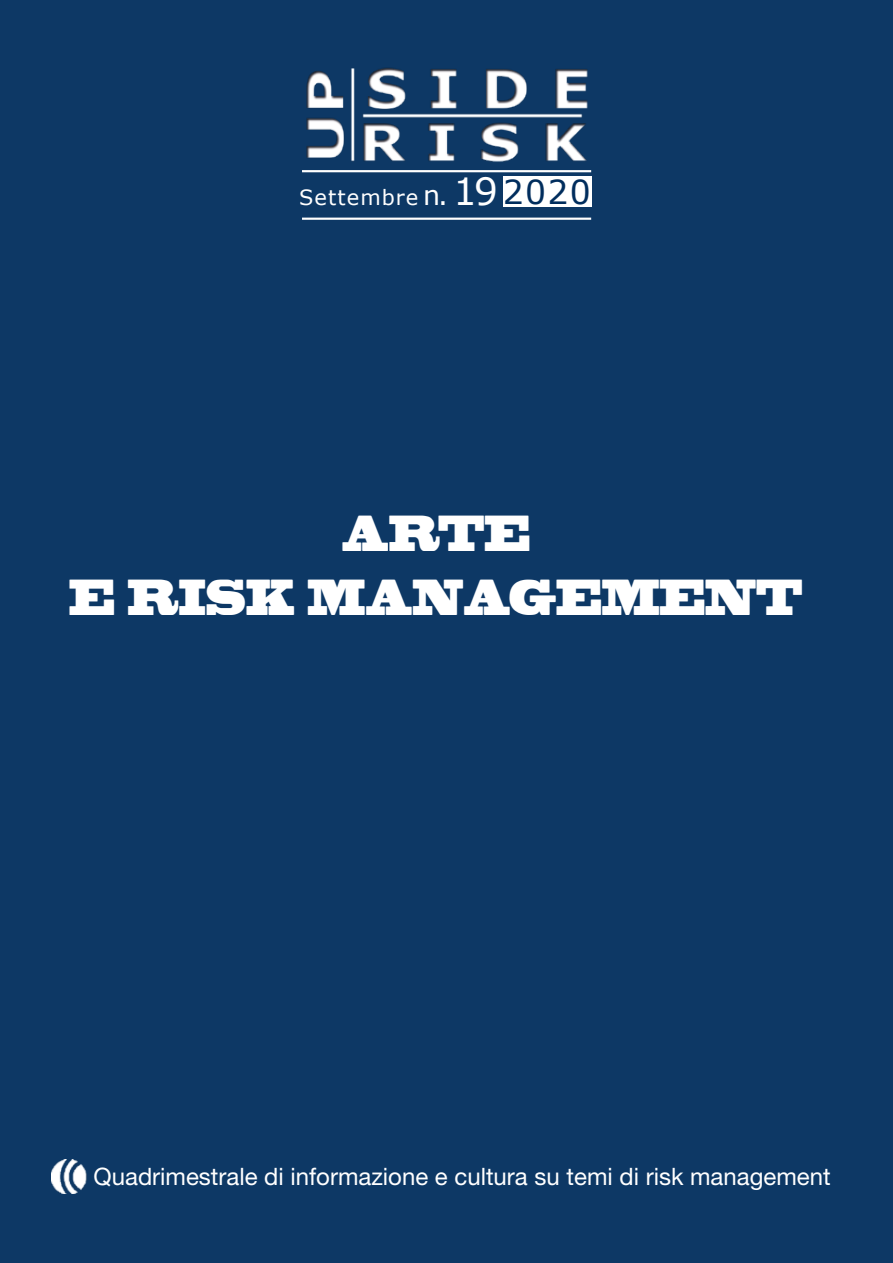
<style>
.page{position:relative;width:893px;height:1263px;background:#0d3865}
.page>*{position:absolute;margin:0;border:0;box-sizing:border-box;transform-origin:0 0}
.t1{font:47.25px/64.5px "Blackoak Std";color:#fff;text-align:center;scale:.54 1}
.t2{font:24px "Helvetica Neue LT Std";color:#fff}
.t3{font:21px "Verdana";letter-spacing:.05em;color:#fff}
.s1{font-size:27px}
.s2{font-size:37.5px}
.s3{font-size:33px;color:#002d5d}
</style>
<div class="page">
<hr style="left:302px;top:170px;width:289px;height:2px;background:#fff">
<img style="left:306px;top:67px;width:282px;height:95px">
<hr style="left:302px;top:218px;width:289px;height:2px;background:#fff">
<div style="left:503px;top:176px;width:88px;height:30px;background:#fff"></div>
<img style="left:52px;top:1159px;width:35px;height:35px">
<p class="t3" style="left:299px;top:183px;width:293px">Settembre <span class="s1">n.</span><span class="s2">19</span><span class="s3">2020</span></p>
<h1 class="t1" style="left:69px;top:501px;width:1360px">ARTE<br>E RISK MANAGEMENT</h1>
<p class="t2" style="left:94px;top:1162px;width:739px">Quadrimestrale di informazione e cultura su temi di risk management</p>
</div>
